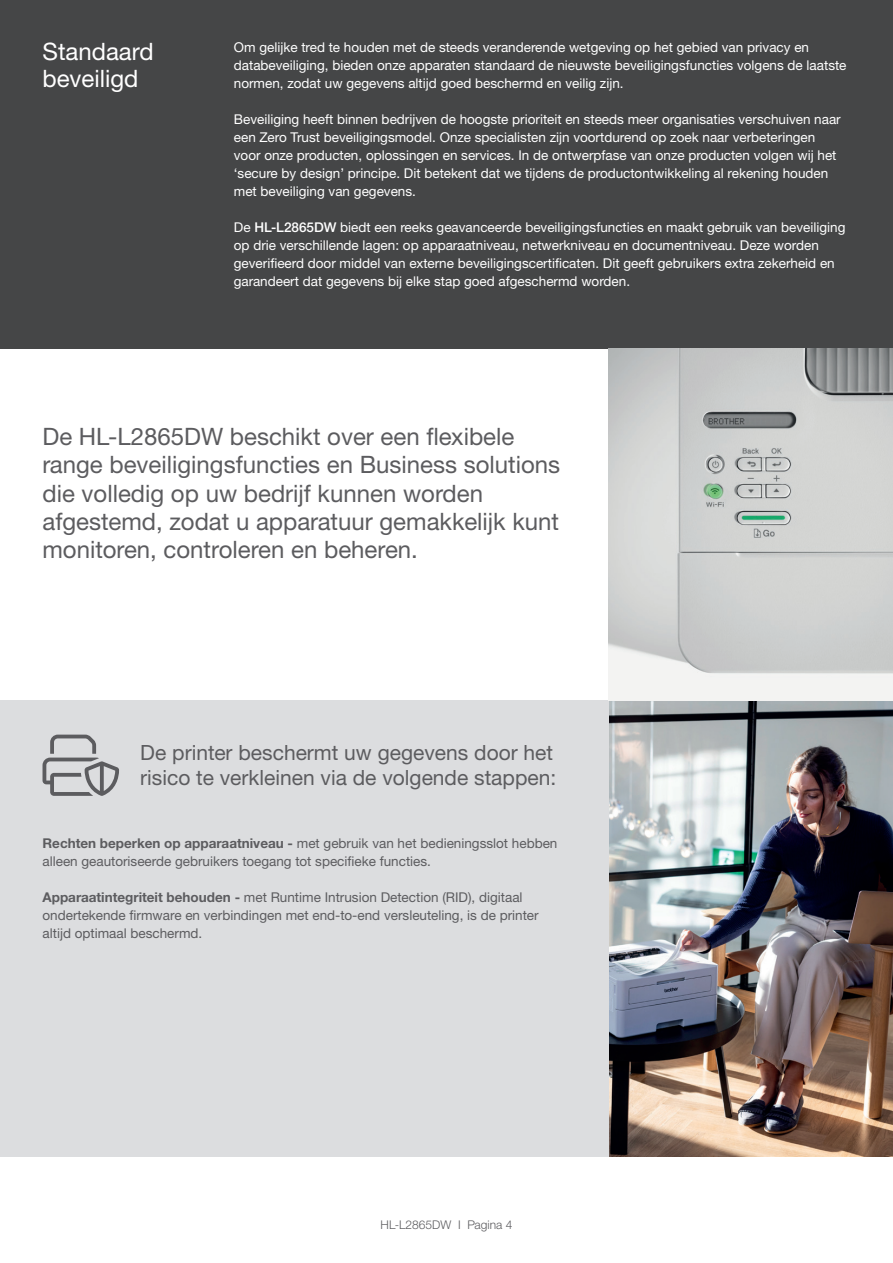
<style>
.page{position:relative;width:893px;height:1263px;background:#fff}
.page>*{position:absolute;margin:0;border:0;box-sizing:border-box;transform-origin:0 0}
.t1{font:24px/28.5px "Helvetica Neue LTW1 G";color:#5c5c5f}
.t2{font:24px/27px "Helvetica Neue LTW1 G";color:#fff}
.t3{font:21px/25.5px "Helvetica Neue LTW1 G";color:#5c5c5f}
.t4{font:13.5px/18px "Helvetica Neue LTW1 G";color:#fff}
.t5{font:13.5px/18px "Helvetica Neue LTW1 G";color:#5c5c5f}
.t6{font:300 12px "Helvetica Neue LTW1 G";color:#5c5c5f}
.s1{font-weight:500}
.s2{font-weight:700}
</style>
<div class="page">
<img style="left:608px;top:349px;width:285px;height:808px">
<div style="left:0;top:701px;width:608px;height:456px;background:#dcdddf"></div>
<div style="left:0;top:0;width:893px;height:349px;background:#454647"></div>
<svg style="left:43px;top:735px;width:76px;height:61px"></svg>
<h1 class="t2" style="left:43px;top:37px;width:113px">Standaard beveiligd</h1>
<p class="t4" style="left:234px;top:38px;width:614px">Om gelijke tred te houden met de steeds veranderende wetgeving op het gebied van privacy en databeveiliging, bieden onze apparaten standaard de nieuwste beveiligingsfuncties volgens de laatste normen, zodat uw gegevens altijd goed beschermd en veilig zijn.</p>
<p class="t4" style="left:234px;top:110px;width:608px">Beveiliging heeft binnen bedrijven de hoogste prioriteit en steeds meer organisaties verschuiven naar een Zero Trust beveiligingsmodel. Onze specialisten zijn voortdurend op zoek naar verbeteringen voor onze producten, oplossingen en services. In de ontwerpfase van onze producten volgen wij het ‘secure by design’ principe. Dit betekent dat we tijdens de productontwikkeling al rekening houden met beveiliging van gegevens.</p>
<p class="t4" style="left:234px;top:218px;width:613px">De <span class="s1">HL-L2865DW</span> biedt een reeks geavanceerde beveiligingsfuncties en maakt gebruik van beveiliging op drie verschillende lagen: op apparaatniveau, netwerkniveau en documentniveau. Deze worden geverifieerd door middel van externe beveiligingscertificaten. Dit geeft gebruikers extra zekerheid en garandeert dat gegevens bij elke stap goed afgeschermd worden.</p>
<h1 class="t1" style="left:43px;top:422px;width:519px">De HL-L2865DW beschikt over een flexibele range beveiligingsfuncties en Business solutions die volledig op uw bedrijf kunnen worden afgestemd, zodat u apparatuur gemakkelijk kunt monitoren, controleren en beheren.</h1>
<h2 class="t3" style="left:140px;top:740px;width:417px">De printer beschermt uw gegevens door het risico te verkleinen via de volgende stappen:</h2>
<p class="t5" style="left:43px;top:834px;width:516px"><span class="s2">Rechten beperken op apparaatniveau -</span> met gebruik van het bedieningsslot hebben alleen geautoriseerde gebruikers toegang tot specifieke functies.</p>
<p class="t5" style="left:43px;top:888px;width:497px"><span class="s2">Apparaatintegriteit behouden -</span> met Runtime Intrusion Detection (RID), digitaal ondertekende firmware en verbindingen met end-to-end versleuteling, is de printer altijd optimaal beschermd.</p>
<p class="t6" style="left:381px;top:1217px;width:133px">HL-L2865DW I Pagina 4</p>
</div>
